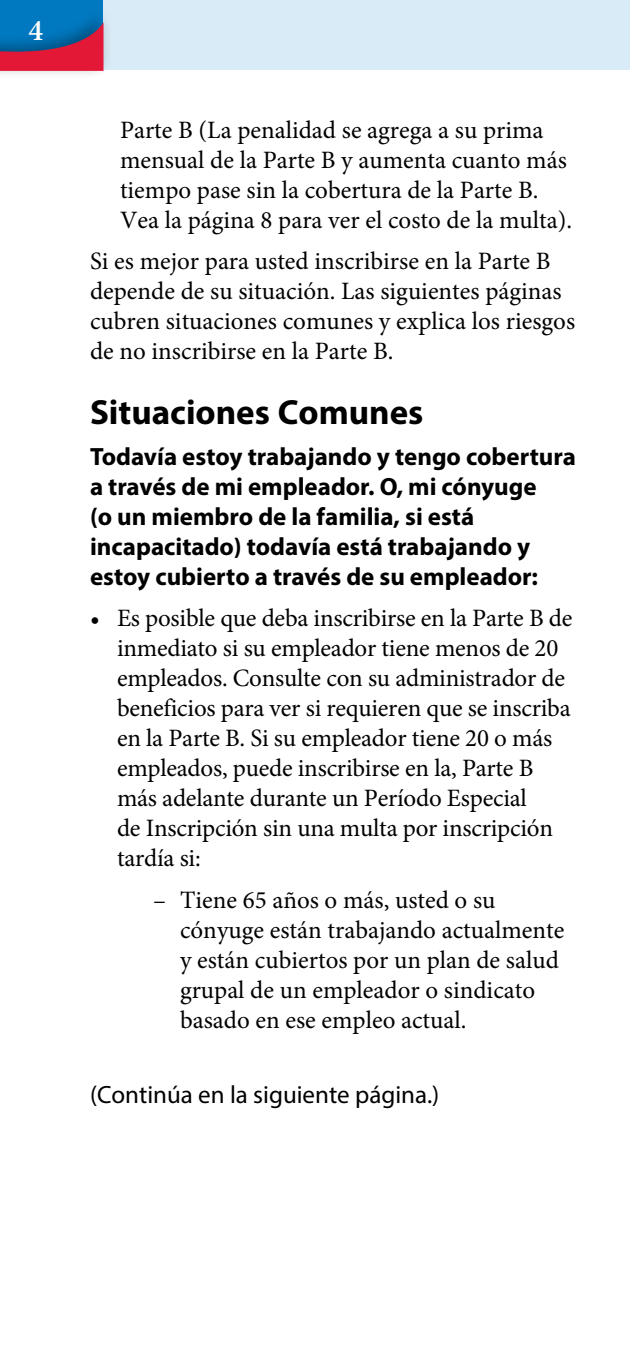
<style>
.page{position:relative;width:630px;height:1350px;background:#fff}
.page>*{position:absolute;margin:0;border:0;box-sizing:border-box;transform-origin:0 0}
.headings{font:700 35px "Myriad Pro";color:#000}
.t1{font:600 30px "Minion Pro";color:#fff}
.ACCR__Main_bullets_l{font:25px/30px "Minion Pro";color:#000}
.ACCR__Header_3{font:700 25px/30px "Myriad Pro";color:#000}
.ACCR__Second_bullets{font:25px "Myriad Pro";color:#000}
</style>
<div class="page">
<div style="left:0;top:0;width:630px;height:70px;background:#d9ebf6"></div>
<div style="left:0;top:0;width:104px;height:69px;background:#0079c1"></div>
<div style="left:0;top:6px;width:113px;height:74px;background:#000;opacity:.35"></div>
<svg style="left:0;top:22px;width:104px;height:49px"></svg>
<p class="t1" style="left:28px;top:10px;width:16px">4</p>
<p class="ACCR__Main_bullets_l" style="left:120px;top:115px;width:454px">Parte B (La penalidad se agrega a su prima mensual de la Parte B y aumenta cuanto más tiempo pase sin la cobertura de la Parte B.<br>Vea la página 8 para ver el costo de la multa).</p>
<p class="ACCR__Main_bullets_l" style="left:90px;top:247px;width:487px">Si es mejor para usted inscribirse en la Parte B depende de su situación. Las siguientes páginas cubren situaciones comunes y explica los riesgos de no inscribirse en la Parte B.</p>
<p class="headings" style="left:90px;top:389px;width:335px">Situaciones Comunes</p>
<p class="ACCR__Header_3" style="left:90px;top:441px;width:487px">Todavía estoy trabajando y tengo cobertura a través de mi empleador. O, mi cónyuge<br>(o un miembro de la familia, si está incapacitado) todavía está trabajando y estoy cubierto a través de su empleador:</p>
<p class="ACCR__Main_bullets_l" style="left:117px;top:604px;width:457px;text-indent:-27px">• Es posible que deba inscribirse en la Parte B de inmediato si su empleador tiene menos de 20 empleados. Consulte con su administrador de beneficios para ver si requieren que se inscriba en la Parte B. Si su empleador tiene 20 o más empleados, puede inscribirse en la, Parte B más adelante durante un Período Especial<br>de Inscripción sin una multa por inscripción tardía si:</p>
<p class="ACCR__Main_bullets_l" style="left:180px;top:885px;width:386px;text-indent:-27px">– Tiene 65 años o más, usted o su cónyuge están trabajando actualmente y están cubiertos por un plan de salud grupal de un empleador o sindicato basado en ese empleo actual.</p>
<p class="ACCR__Second_bullets" style="left:90px;top:1079px;width:351px">(Continúa en la siguiente página.)</p>
</div>
